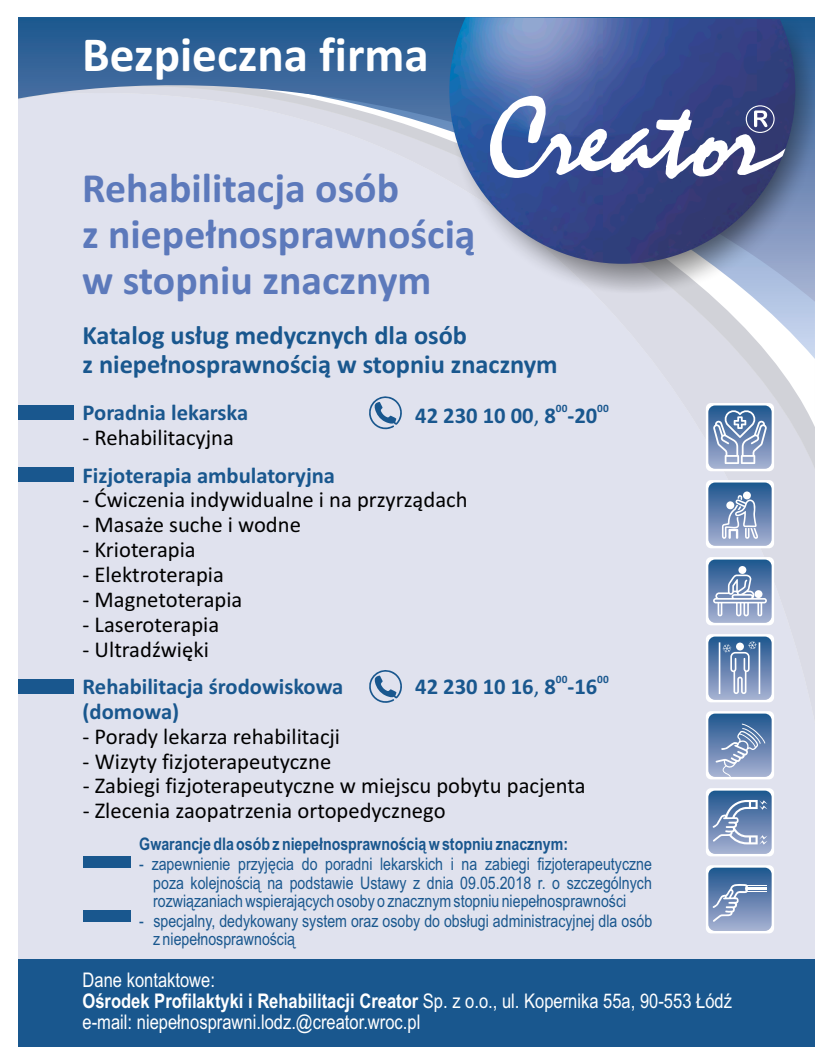
<style>
.page{position:relative;width:815px;height:1063px;background:#fff}
.page>*{position:absolute;margin:0;border:0;box-sizing:border-box;transform-origin:0 0}
.t1{font:700 49.25px "Calibri";color:#fff}
.t2{font:700 41.75px/45.9px "Calibri";color:#5c79bb}
.t3{font:700 26.38px/29px "Calibri";color:#19578e}
.t4{font:22.62px "Calibri";color:#000}
.t5{font:700 22.62px/24.9px "Calibri";color:#19578e}
.t6{font:20.12px/20.6px "Arial Narrow";color:#fff}
.t7{font:17.25px/18.6px "Arial Narrow";color:#19578e;text-align:justify}
.t8{font:700 17.25px "Arial Narrow";color:#19578e}
.t9{font:700 11.25px "Calibri";color:#19578e}
.s1{font-weight:400}
.s2{font-weight:700}
</style>
<div class="page">
<div style="left:18px;top:17px;width:797px;height:1030px;background:#e0e2ee"></div>
<svg style="left:707px;top:359px;width:108px;height:68px"></svg>
<svg style="left:688px;top:302px;width:127px;height:57px"></svg>
<svg style="left:18px;top:17px;width:797px;height:285px"></svg>
<div style="left:451px;top:17px;width:364px;height:277px;background:#000;opacity:.52"></div>
<img style="left:449px;top:17px;width:346px;height:247px">
<svg style="left:490px;top:96px;width:295px;height:83px;background:#6f7cab"></svg>
<div style="left:18px;top:405px;width:56px;height:15px;background:#19578e"></div>
<div style="left:18px;top:467px;width:56px;height:15px;background:#19578e"></div>
<div style="left:18px;top:959px;width:797px;height:88px;background:#19578e"></div>
<div style="left:18px;top:679px;width:56px;height:15px;background:#19578e"></div>
<div style="left:83px;top:856px;width:48px;height:12px;background:#19578e"></div>
<div style="left:83px;top:910px;width:48px;height:12px;background:#19578e"></div>
<svg style="left:706px;top:557px;width:68px;height:68px"></svg>
<svg style="left:708px;top:560px;width:64px;height:63px;background:#7d97bd"></svg>
<div style="left:738px;top:566px;width:8px;height:8px;background:#fff;border-radius:50%"></div>
<div style="left:754px;top:590px;width:9px;height:8px;background:#fff;border-radius:50%"></div>
<div style="left:706px;top:403px;width:68px;height:68px;background:#fff;border-radius:5px"></div>
<svg style="left:708px;top:405px;width:64px;height:64px;background:#849dc0"></svg>
<svg style="left:706px;top:480px;width:68px;height:68px"></svg>
<svg style="left:708px;top:483px;width:64px;height:63px;background:#7a95bb"></svg>
<svg style="left:706px;top:634px;width:68px;height:68px"></svg>
<svg style="left:708px;top:637px;width:64px;height:63px;background:#7b95bc"></svg>
<svg style="left:706px;top:865px;width:68px;height:68px"></svg>
<svg style="left:708px;top:868px;width:64px;height:63px;background:#7591b9"></svg>
<svg style="left:706px;top:788px;width:68px;height:68px"></svg>
<svg style="left:708px;top:791px;width:64px;height:63px;background:#7994bb"></svg>
<svg style="left:706px;top:711px;width:68px;height:68px"></svg>
<svg style="left:708px;top:714px;width:64px;height:64px;background:#7691b9"></svg>
<svg style="left:369px;top:396px;width:33px;height:34px"></svg>
<svg style="left:369px;top:670px;width:33px;height:33px"></svg>
<h1 class="t1" style="left:82px;top:20px;width:348px">Bezpieczna firma</h1>
<h2 class="t2" style="left:82px;top:165px;width:395px">Rehabilitacja osób<br>z niepełnosprawnością w stopniu znacznym</h2>
<h3 class="t3" style="left:83px;top:321px;width:477px">Katalog usług medycznych dla osób<br>z niepełnosprawnością w stopniu znacznym</h3>
<h3 class="t5" style="left:83px;top:400px;width:167px">Poradnia lekarska</h3>
<p class="t9" style="left:556px;top:400px;width:13px">00</p>
<p class="t9" style="left:597px;top:400px;width:13px">00</p>
<h3 class="t5" style="left:415px;top:403px;width:184px">42 230 10 00<span class="s1">,</span> 8 -20</h3>
<h3 class="t4" style="left:83px;top:422px;width:153px">- Rehabilitacyjna</h3>
<h3 class="t4" style="left:83px;top:484px;width:387px">- Ćwiczenia indywidualne i na przyrządach</h3>
<h3 class="t4" style="left:83px;top:509px;width:220px">- Masaże suche i wodne</h3>
<h3 class="t4" style="left:83px;top:534px;width:115px">- Krioterapia</h3>
<h3 class="t4" style="left:83px;top:559px;width:143px">- Elektroterapia</h3>
<h3 class="t4" style="left:83px;top:584px;width:161px">- Magnetoterapia</h3>
<h3 class="t4" style="left:83px;top:609px;width:138px">- Laseroterapia</h3>
<h3 class="t4" style="left:83px;top:633px;width:128px">- Ultradźwięki</h3>
<h3 class="t5" style="left:83px;top:462px;width:254px">Fizjoterapia ambulatoryjna</h3>
<h3 class="t5" style="left:83px;top:674px;width:262px">Rehabilitacja środowiskowa (domowa)</h3>
<p class="t9" style="left:556px;top:671px;width:13px">00</p>
<p class="t9" style="left:597px;top:671px;width:13px">00</p>
<h3 class="t5" style="left:415px;top:674px;width:184px">42 230 10 16<span class="s1">,</span> 8 -16</h3>
<h3 class="t4" style="left:83px;top:721px;width:259px">- Porady lekarza rehabilitacji</h3>
<h3 class="t4" style="left:83px;top:745px;width:250px">- Wizyty fizjoterapeutyczne</h3>
<h3 class="t4" style="left:83px;top:770px;width:504px">- Zabiegi fizjoterapeutyczne w miejscu pobytu pacjenta</h3>
<h3 class="t4" style="left:83px;top:795px;width:364px">- Zlecenia zaopatrzenia ortopedycznego</h3>
<p class="t8" style="left:139px;top:831px;width:430px">Gwarancje dla osób z niepełnosprawnością w stopniu znacznym:</p>
<p class="t7" style="left:153px;top:854px;width:500px;text-indent:-14px">- zapewnienie przyjęcia do poradni lekarskich i na zabiegi fizjoterapeutyczne poza kolejnością na podstawie Ustawy z dnia 09.05.2018 r. o szczególnych rozwiązaniach wspierających osoby o znacznym stopniu niepełnosprawności</p>
<p class="t7" style="left:153px;top:911px;width:501px;text-indent:-14px">- specjalny, dedykowany system oraz osoby do obsługi administracyjnej dla osób z niepełnosprawnością</p>
<p class="t6" style="left:83px;top:969px;width:651px">Dane kontaktowe:<br><span class="s2">Ośrodek Profilaktyki i Rehabilitacji Creator</span> Sp. z o.o., ul. Kopernika 55a, 90-553 Łódź e-mail: niepełnosprawni.lodz.@creator.wroc.pl</p>
</div>
